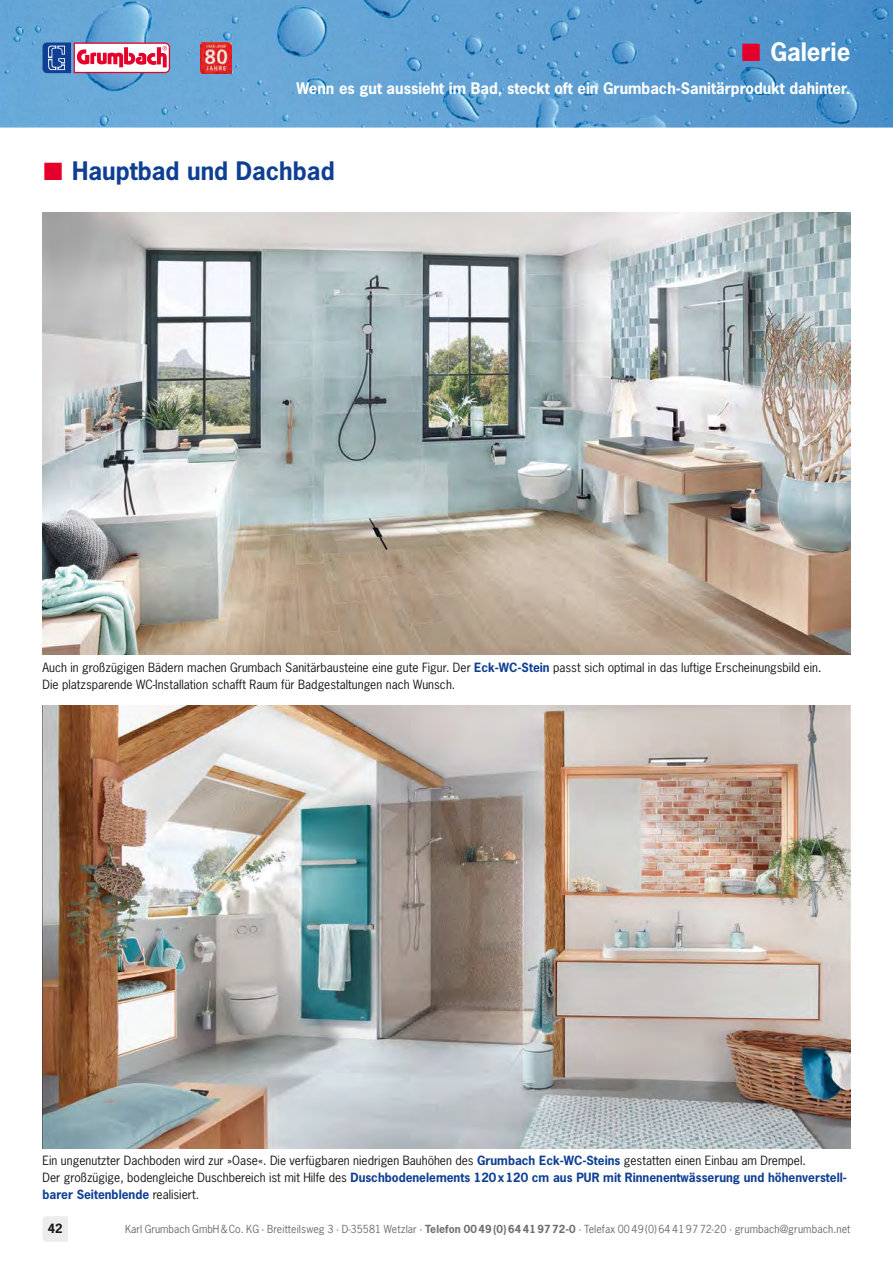
<style>
.page{position:relative;width:893px;height:1263px;background:#fff}
.page>*{position:absolute;margin:0;border:0;box-sizing:border-box;transform-origin:0 0}
.t1{font:700 24px "News Gothic Std";color:#0f3f93}
.t2{font:700 24px "News Gothic Std";color:#fff}
.t3{font:700 15px "News Gothic Std";color:#fff}
.t4{font:12px/17px "News Gothic Std";color:#181716}
.t5{font:700 12px "News Gothic Std";color:#181716}
.t6{font:10.5px "News Gothic Std";letter-spacing:.01em;color:#6e6e6e}
.s1{font-weight:700;color:#0f3f93}
.s2{font-weight:700}
</style>
<div class="page">
<svg style="left:43px;top:1216px;width:25px;height:26px"></svg>
<img style="left:0;top:0;width:893px;height:128px">
<svg style="left:43px;top:43px;width:127px;height:30px"></svg>
<img style="left:201px;top:43px;width:30px;height:30px">
<img style="left:43px;top:213px;width:807px;height:442px">
<img style="left:43px;top:706px;width:807px;height:442px">
<svg style="left:743px;top:44px;width:17px;height:17px"></svg>
<h1 class="t2" style="left:770px;top:36px;width:82px">Galerie</h1>
<p class="t3" style="left:296px;top:78px;width:555px">Wenn es gut aussieht im Bad, steckt oft ein Grumbach-Sanitärprodukt dahinter.</p>
<h1 class="t1" style="left:72px;top:155px;width:264px">Hauptbad und Dachbad</h1>
<p class="t4" style="left:43px;top:659px;width:780px">Auch in großzügigen Bädern machen Grumbach Sanitärbausteine eine gute Figur. Der <span class="s1">Eck-WC-Stein</span> passt sich optimal in das luftige Erscheinungsbild ein.<br>Die platzsparende WC-Installation schafft Raum für Badgestaltungen nach Wunsch.</p>
<p class="t4" style="left:43px;top:1152px;width:806px">Ein ungenutzter Dachboden wird zur »Oase«. Die verfügbaren niedrigen Bauhöhen des <span class="s1">Grumbach Eck-WC-Steins</span> gestatten einen Einbau am Drempel.<br>Der großzügige, bodengleiche Duschbereich ist mit Hilfe des <span class="s1">Duschbodenelements 120 x 120 cm aus PUR mit Rinnenentwässerung und höhenverstell&shy;barer Seitenblende</span> realisiert.</p>
<p class="t5" style="left:48px;top:1221px;width:16px">42</p>
<p class="t6" style="left:125px;top:1222px;width:727px">Karl Grumbach GmbH &amp; Co. KG · Breitteilsweg 3 · D-35581 Wetzlar · <span class="s2">Telefon 00 49 (0) 64 41 97 72-0</span> · Telefax 00 49 (0) 64 41 97 72-20 · grumbach@grumbach.net</p>
</div>
